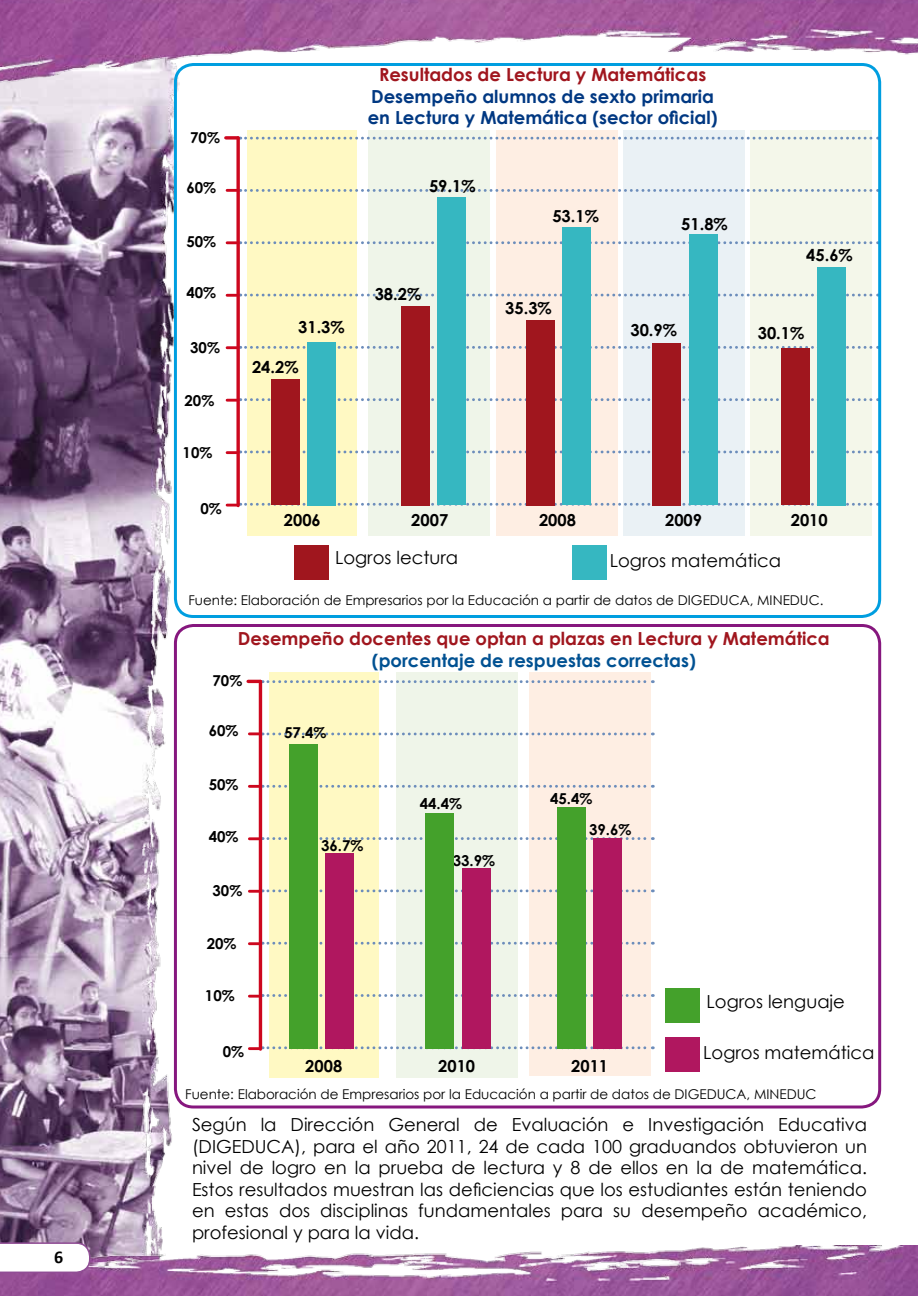
<style>
.page{position:relative;width:918px;height:1296px;background:#fff}
.page>*{position:absolute;margin:0;border:0;box-sizing:border-box;transform-origin:0 0}
.t1{font:18px/21.6px "Century Gothic";color:#000;text-align:justify}
.t2{font:700 18px "Century Gothic";color:#a0161e}
.t3{font:700 18px/21.6px "Century Gothic";color:#003882}
.t4{font:700 18px "Century Gothic";color:#005192}
.t5{font:700 18px "Calibri";color:#000}
.t6{font:700 16.5px "Century Gothic";color:#000}
.t7{font:700 15px/30.8px "Century Gothic";color:#000}
.t8{font:13.5px "Century Gothic";color:#000}
</style>
<div class="page">
<img style="left:0;top:92px;width:202px;height:1153px">
<img style="left:0;top:0;width:918px;height:92px">
<img style="left:0;top:1245px;width:918px;height:51px">
<svg style="left:0;top:1242px;width:91px;height:32px"></svg>
<div style="left:247px;top:130px;width:110px;height:406px;background:#fff9c3"></div>
<div style="left:369px;top:130px;width:121px;height:406px;background:#eff5e9"></div>
<div style="left:496px;top:130px;width:121px;height:406px;background:#feeee3"></div>
<div style="left:623px;top:130px;width:122px;height:406px;background:#eaf1f5"></div>
<div style="left:750px;top:130px;width:121px;height:406px;background:#f4f7ea"></div>
<svg style="left:240px;top:137px;width:637px;height:3px"></svg>
<svg style="left:227px;top:503px;width:650px;height:4px"></svg>
<svg style="left:227px;top:398px;width:650px;height:4px"></svg>
<svg style="left:227px;top:294px;width:650px;height:3px"></svg>
<svg style="left:227px;top:451px;width:650px;height:3px"></svg>
<svg style="left:227px;top:346px;width:650px;height:3px"></svg>
<svg style="left:227px;top:241px;width:650px;height:3px"></svg>
<svg style="left:227px;top:189px;width:650px;height:3px"></svg>
<svg style="left:236px;top:138px;width:4px;height:368px"></svg>
<svg style="left:226px;top:136px;width:12px;height:4px"></svg>
<div style="left:271px;top:379px;width:29px;height:126px;background:#a0161e"></div>
<div style="left:308px;top:342px;width:28px;height:163px;background:#36b7c1"></div>
<div style="left:401px;top:306px;width:28px;height:199px;background:#a0161e"></div>
<div style="left:437px;top:198px;width:29px;height:307px;background:#36b7c1"></div>
<div style="left:526px;top:320px;width:29px;height:185px;background:#a0161e"></div>
<div style="left:563px;top:228px;width:28px;height:277px;background:#36b7c1"></div>
<div style="left:653px;top:343px;width:28px;height:162px;background:#a0161e"></div>
<div style="left:689px;top:235px;width:28px;height:270px;background:#36b7c1"></div>
<div style="left:781px;top:348px;width:28px;height:157px;background:#a0161e"></div>
<div style="left:817px;top:267px;width:29px;height:238px;background:#36b7c1"></div>
<div style="left:572px;top:545px;width:35px;height:35px;background:#36b7c1"></div>
<div style="left:294px;top:545px;width:35px;height:35px;background:#a0161e"></div>
<div style="left:269px;top:673px;width:110px;height:405px;background:#fff9c3"></div>
<div style="left:396px;top:672px;width:121px;height:405px;background:#eff5e9"></div>
<div style="left:529px;top:672px;width:121px;height:404px;background:#feeee3"></div>
<svg style="left:249px;top:1046px;width:404px;height:4px"></svg>
<svg style="left:249px;top:942px;width:404px;height:3px"></svg>
<svg style="left:249px;top:837px;width:404px;height:3px"></svg>
<svg style="left:249px;top:994px;width:404px;height:4px"></svg>
<svg style="left:249px;top:889px;width:404px;height:4px"></svg>
<svg style="left:249px;top:785px;width:404px;height:3px"></svg>
<svg style="left:249px;top:732px;width:404px;height:3px"></svg>
<hr style="left:259px;top:681px;width:3px;height:368px;background:#cd071e">
<svg style="left:248px;top:680px;width:405px;height:3px"></svg>
<div style="left:289px;top:744px;width:29px;height:305px;background:#44a12b"></div>
<div style="left:326px;top:853px;width:28px;height:196px;background:#b0175f"></div>
<div style="left:426px;top:813px;width:28px;height:236px;background:#44a12b"></div>
<div style="left:462px;top:868px;width:28px;height:181px;background:#b0175f"></div>
<div style="left:557px;top:807px;width:28px;height:242px;background:#44a12b"></div>
<div style="left:593px;top:838px;width:29px;height:211px;background:#b0175f"></div>
<div style="left:665px;top:1037px;width:35px;height:35px;background:#b0175f"></div>
<div style="left:665px;top:988px;width:35px;height:35px;background:#44a12b"></div>
<div style="left:174px;top:63px;width:707px;height:555px;border:3px solid #009ee0;border-radius:18px"></div>
<div style="left:174px;top:624px;width:707px;height:484px;border:3px solid #86177e;border-radius:18px"></div>
<p class="t5" style="left:54px;top:1246px;width:11px">6</p>
<p class="t7" style="left:190px;top:121px;width:31px">70%</p>
<p class="t7" style="left:186px;top:171px;width:31px">60%</p>
<p class="t7" style="left:186px;top:225px;width:31px">50%</p>
<p class="t7" style="left:186px;top:277px;width:31px">40%</p>
<p class="t7" style="left:190px;top:331px;width:31px">30%</p>
<p class="t7" style="left:185px;top:384px;width:31px">20%</p>
<p class="t7" style="left:183px;top:436px;width:31px">10%</p>
<p class="t7" style="left:200px;top:492px;width:23px">0%</p>
<p class="t6" style="left:298px;top:315px;width:48px">31.3%</p>
<p class="t6" style="left:252px;top:354px;width:48px">24.2%</p>
<p class="t2" style="left:379px;top:61px;width:329px">Resultados de Lectura y Matemáticas</p>
<p class="t3" style="left:368px;top:85px;width:351px">Desempeño alumnos de sexto primaria en Lectura y Matemática (sector oficial)</p>
<p class="t6" style="left:429px;top:174px;width:48px">59.1%</p>
<p class="t6" style="left:375px;top:282px;width:48px">38.2%</p>
<p class="t6" style="left:552px;top:203px;width:48px">53.1%</p>
<p class="t6" style="left:505px;top:295px;width:48px">35.3%</p>
<p class="t6" style="left:681px;top:212px;width:48px">51.8%</p>
<p class="t6" style="left:630px;top:318px;width:48px">30.9%</p>
<p class="t6" style="left:806px;top:243px;width:48px">45.6%</p>
<p class="t6" style="left:758px;top:321px;width:48px">30.1%</p>
<p class="t6" style="left:284px;top:508px;width:38px">2006</p>
<p class="t6" style="left:411px;top:508px;width:38px">2007</p>
<p class="t6" style="left:539px;top:508px;width:38px">2008</p>
<p class="t6" style="left:665px;top:508px;width:38px">2009</p>
<p class="t6" style="left:791px;top:508px;width:38px">2010</p>
<p class="t1" style="left:335px;top:546px;width:125px">Logros lectura</p>
<p class="t1" style="left:610px;top:550px;width:173px">Logros matemática</p>
<p class="t8" style="left:188px;top:591px;width:637px">Fuente: Elaboración de Empresarios por la Educación a partir de datos de DIGEDUCA, MINEDUC.</p>
<p class="t2" style="left:238px;top:625px;width:593px">Desempeño docentes que optan a plazas en Lectura y Matemática</p>
<p class="t4" style="left:372px;top:647px;width:326px">(porcentaje de respuestas correctas)</p>
<p class="t7" style="left:213px;top:665px;width:31px">70%</p>
<p class="t7" style="left:209px;top:715px;width:31px">60%</p>
<p class="t7" style="left:209px;top:769px;width:31px">50%</p>
<p class="t7" style="left:209px;top:820px;width:31px">40%</p>
<p class="t7" style="left:213px;top:875px;width:31px">30%</p>
<p class="t7" style="left:207px;top:928px;width:31px">20%</p>
<p class="t7" style="left:205px;top:980px;width:31px">10%</p>
<p class="t7" style="left:223px;top:1036px;width:23px">0%</p>
<p class="t7" style="left:284px;top:717px;width:44px">57.4%</p>
<p class="t7" style="left:321px;top:829px;width:44px">36.7%</p>
<p class="t6" style="left:305px;top:1053px;width:38px">2008</p>
<p class="t7" style="left:420px;top:787px;width:44px">44.4%</p>
<p class="t7" style="left:453px;top:844px;width:44px">33.9%</p>
<p class="t7" style="left:589px;top:783px;width:44px;text-indent:-39px">45.4%<br>39.6%</p>
<p class="t6" style="left:438px;top:1053px;width:38px">2010</p>
<p class="t6" style="left:571px;top:1053px;width:38px">2011</p>
<p class="t1" style="left:707px;top:990px;width:140px">Logros lenguaje</p>
<p class="t1" style="left:703px;top:1042px;width:173px">Logros matemática</p>
<p class="t8" style="left:185px;top:1084px;width:633px">Fuente: Elaboración de Empresarios por la Educación a partir de datos de DIGEDUCA, MINEDUC</p>
<p class="t1" style="left:192px;top:1113px;width:677px">Según la Dirección General de Evaluación e Investigación Educativa (DIGEDUCA), para el año 2011, 24 de cada 100 graduandos obtuvieron un nivel de logro en la prueba de lectura y 8 de ellos en la de matemática.<br>Estos resultados muestran las deficiencias que los estudiantes están teniendo en estas dos disciplinas fundamentales para su desempeño académico, profesional y para la vida.</p>
</div>
